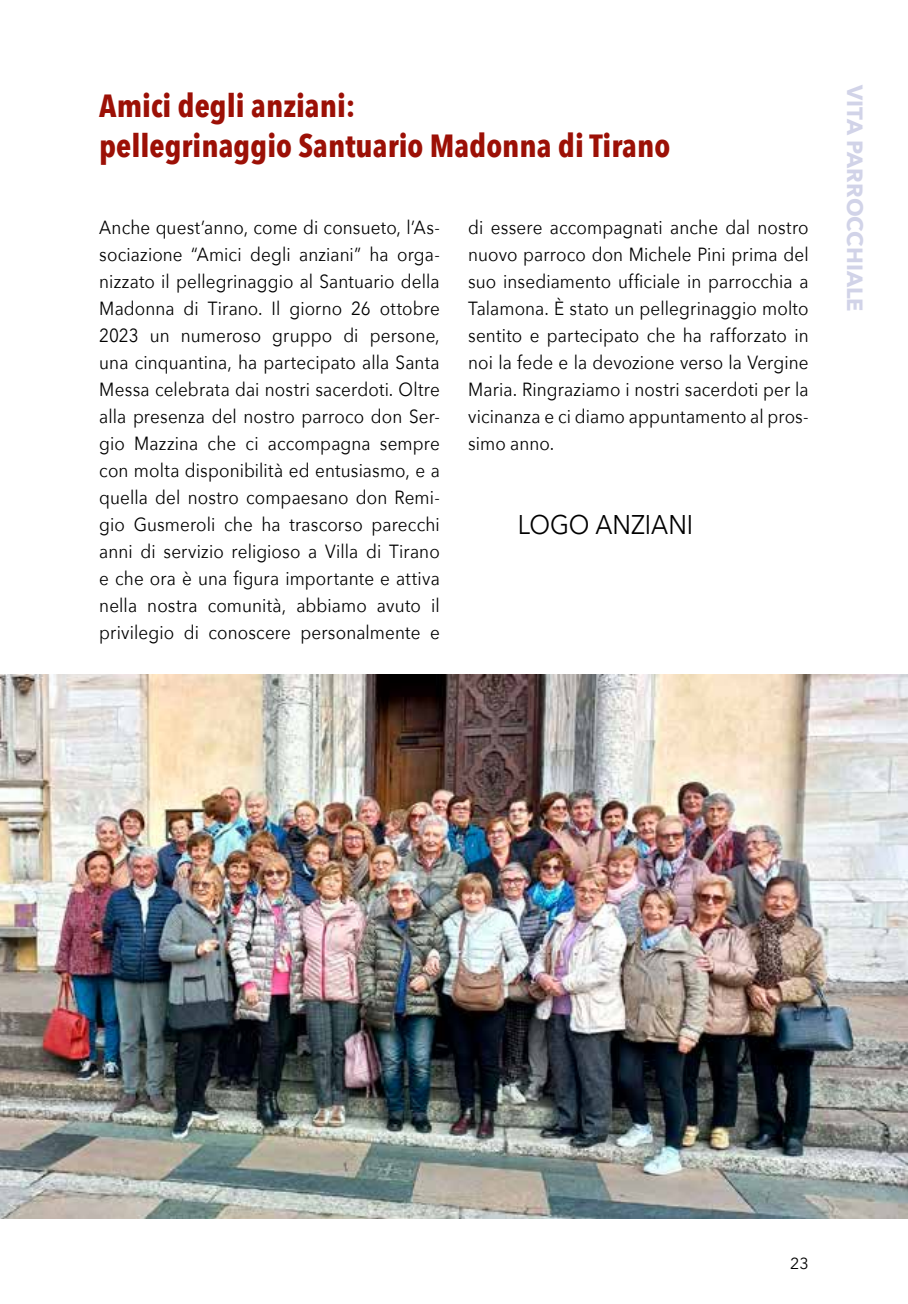
<style>
.page{position:relative;width:908px;height:1304px;background:#fff}
.page>*{position:absolute;margin:0;border:0;box-sizing:border-box;transform-origin:0 0}
.t1{font:700 32px/40px "Avenir Next Condensed";color:#9c1006}
.t2{font:27px "Avenir Next";color:#000;scale:.9 1}
.t3{font:700 22px "Avenir Next";color:#d1d3e8}
.t4{font:19px/27px "Avenir Next";letter-spacing:.005em;color:#000;text-align:justify;scale:.9 1}
.t5{font:16px "Avenir Next";color:#000}
</style>
<div class="page">
<img style="left:0;top:674px;width:907px;height:545px">
<h1 class="t1" style="left:99px;top:86px;width:572px">Amici degli anziani:<br>pellegrinaggio Santuario Madonna di Tirano</h1>
<p class="t4" style="left:99px;top:214px;width:379px">Anche quest’anno, come di consueto, l’As&shy;sociazione “Amici degli anziani” ha orga&shy;nizzato il pellegrinaggio al Santuario della Madonna di Tirano. Il giorno 26 ottobre 2023 un numeroso gruppo di persone, una cinquantina, ha partecipato alla Santa Messa celebrata dai nostri sacerdoti. Oltre alla presenza del nostro parroco don Ser&shy;gio Mazzina che ci accompagna sempre con molta disponibilità ed entusiasmo, e a quella del nostro compaesano don Remi&shy;gio Gusmeroli che ha trascorso parecchi anni di servizio religioso a Villa di Tirano e che ora è una figura importante e attiva nella nostra comunità, abbiamo avuto il privilegio di conoscere personalmente e</p>
<p class="t4" style="left:468px;top:214px;width:379px">di essere accompagnati anche dal nostro nuovo parroco don Michele Pini prima del suo insediamento ufficiale in parrocchia a Talamona. È stato un pellegrinaggio molto sentito e partecipato che ha rafforzato in noi la fede e la devozione verso la Vergine Maria. Ringraziamo i nostri sacerdoti per la vicinanza e ci diamo appuntamento al pros&shy;simo anno.</p>
<h2 class="t2" style="left:517px;top:502px;width:196px">LOGO ANZIANI</h2>
<p class="t3" style="left:873px;top:85px;width:228px;rotate:90deg">VITA PARROCCHIALE</p>
<p class="t5" style="left:789px;top:1250px;width:20px">23</p>
</div>
